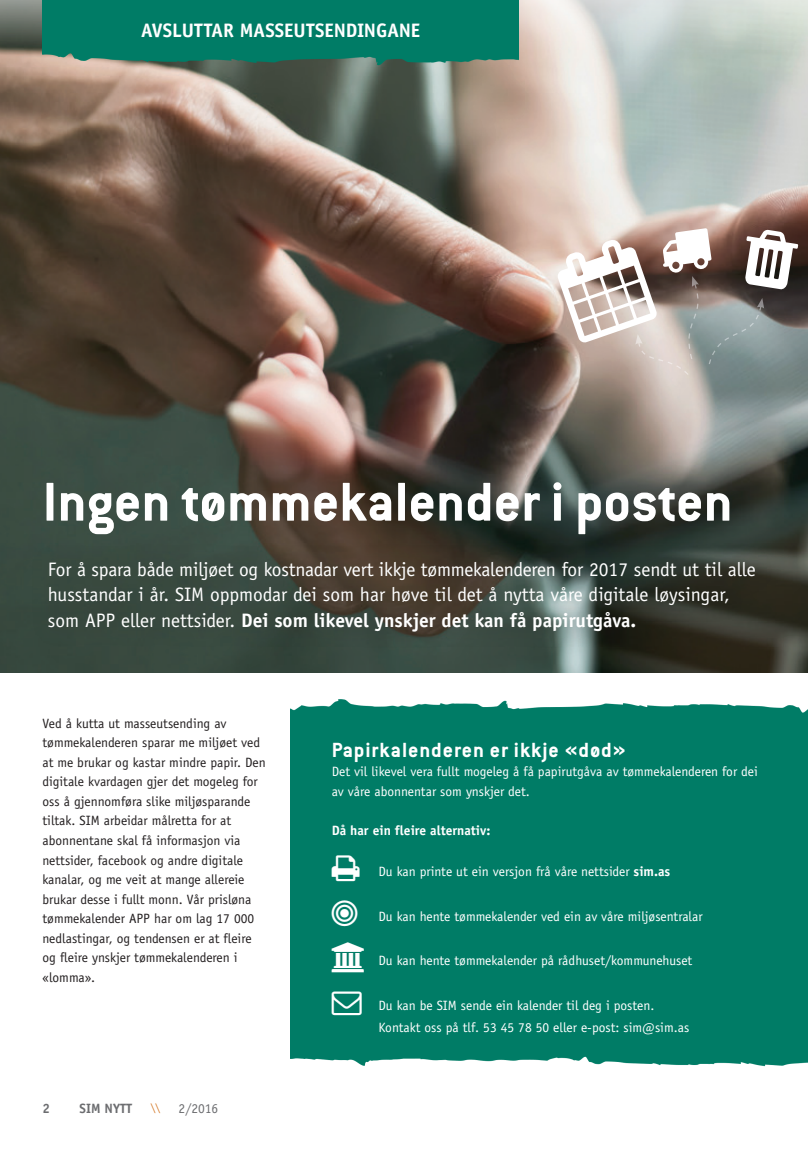
<style>
.page{position:relative;width:808px;height:1149px;background:#fff}
.page>*{position:absolute;margin:0;border:0;box-sizing:border-box;transform-origin:0 0}
.t1{font:700 60px "Conduit ITC";color:#fff}
.t2{font:700 22.5px "Conduit ITC";letter-spacing:.04em;color:#fff}
.t3{font:19.5px/25.5px "Officina Sans";letter-spacing:-.01em;color:#fff}
.t4{font:700 19.5px "Officina Sans";letter-spacing:-.005em;color:#fff}
.t5{font:13.5px/19.5px "Officina Sans";color:#231f20}
.t6{font:13.5px/19.5px "Officina Sans";color:#fff}
.t7{font:700 13.5px "Officina Sans";color:#fff}
.t8{font:700 13.5px "Officina Sans";color:#6c6d70}
.t9{font:13.5px "Officina Sans";color:#6c6d70}
.t10{font:10.5px "Officina Sans";color:#d27019}
.s1{font-weight:700}
</style>
<div class="page">
<div style="left:290px;top:734px;width:518px;height:303px;background:#007c66"></div>
<img style="left:290px;top:699px;width:518px;height:35px">
<img style="left:290px;top:1037px;width:518px;height:30px">
<img style="left:0;top:0;width:808px;height:672px">
<div style="left:26px;top:539px;width:750px;height:113px;background:#231f20;opacity:.5"></div>
<hr style="left:807px;top:733px;width:1px;height:272px;background:#007c66">
<img style="left:43px;top:0;width:476px;height:66px">
<svg style="left:552px;top:227px;width:248px;height:149px;background:#92837c"></svg>
<h3 class="t4" style="left:141px;top:18px;width:281px">AVSLUTTAR MASSEUTSENDINGANE</h3>
<h1 class="t1" style="left:43px;top:466px;width:692px">Ingen tømmekalender i posten</h1>
<p class="t3" style="left:48px;top:556px;width:710px">For å spara både miljøet og kostnadar vert ikkje tømmekalenderen for 2017 sendt ut til alle husstandar i år. SIM oppmodar dei som har høve til det å nytta våre digitale løysingar, som APP eller nettsider. <span class="s1">Dei som likevel ynskjer det kan få papirutgåva.</span></p>
<p class="t5" style="left:43px;top:713px;width:225px">Ved å kutta ut masseutsending av tømmekalenderen sparar me miljøet ved at me brukar og kastar mindre papir. Den digitale kvardagen gjer det mogeleg for oss å gjennomføra slike miljøsparande tiltak. SIM arbeidar målretta for at abonnentane skal få informasjon via nettsider, facebook og andre digitale kanalar, og me veit at mange allereie brukar desse i fullt monn. Vår prisløna tømmekalender APP har om lag 17 000 nedlastingar, og tendensen er at fleire og fleire ynskjer tømmekalenderen i «lomma».</p>
<p class="t8" style="left:43px;top:1099px;width:9px">2</p>
<p class="t8" style="left:80px;top:1099px;width:54px">SIM NYTT</p>
<p class="t10" style="left:150px;top:1100px;width:11px">\\</p>
<p class="t9" style="left:179px;top:1099px;width:41px">2/2016</p>
<h2 class="t2" style="left:332px;top:736px;width:295px">Papirkalenderen er ikkje «død»</h2>
<p class="t6" style="left:332px;top:761px;width:428px">Det vil likevel vera fullt mogeleg å få papirutgåva av tømmekalenderen for dei av våre abonnentar som ynskjer det.</p>
<p class="t7" style="left:332px;top:821px;width:160px">Då har ein fleire alternativ:</p>
<p class="t6" style="left:378px;top:861px;width:293px">Du kan printe ut ein versjon frå våre nettsider <span class="s1">sim.as</span></p>
<p class="t6" style="left:378px;top:906px;width:326px">Du kan hente tømmekalender ved ein av våre miljøsentralar</p>
<p class="t6" style="left:378px;top:950px;width:315px">Du kan hente tømmekalender på rådhuset/kommunehuset</p>
<p class="t6" style="left:378px;top:993px;width:312px;line-height:22.5px">Du kan be SIM sende ein kalender til deg i posten.<br>Kontakt oss på tlf. 53 45 78 50 eller e-post: sim@sim.as</p>
</div>
